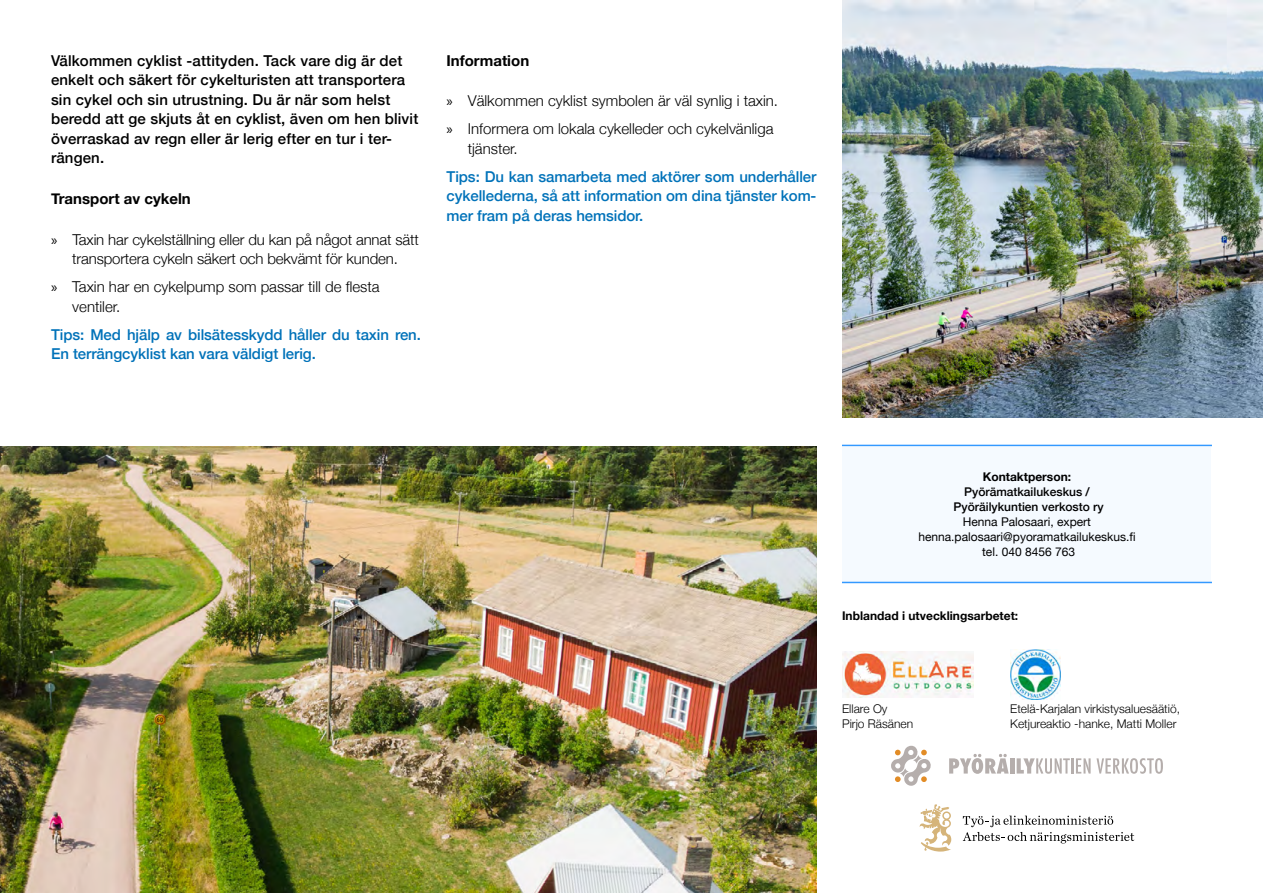
<style>
.page{position:relative;width:1263px;height:893px;background:#fff}
.page>*{position:absolute;margin:0;border:0;box-sizing:border-box;transform-origin:0 0}
.t1{font:300 15px/19.5px "Helvetica Neue";color:#000}
.p_intro{font:500 15px/19.5px "Helvetica Neue";letter-spacing:.01em;color:#000}
.p_vinkki{font:500 15px/19.5px "Helvetica Neue";letter-spacing:-.005em;color:#0072b9}
.p_h2{font:700 15px "Helvetica Neue";color:#000}
.p_h2-2{font:12px/15px "Helvetica Neue";color:#000;text-align:center}
.t2{font:300 12px/15px "Helvetica Neue";color:#000}
.p_h2-3{font:700 12px "Helvetica Neue";color:#000}
.s1{font-family:"Myriad Pro";font-weight:400}
.s2{font-weight:700}
.s3{font-weight:500}
</style>
<div class="page">
<svg style="left:843px;top:581px;width:368px;height:1px"></svg>
<img style="left:1010px;top:650px;width:50px;height:49px">
<img style="left:842px;top:651px;width:132px;height:47px">
<svg style="left:891px;top:746px;width:40px;height:40px"></svg>
<svg style="left:900px;top:768px;width:9px;height:9px"></svg>
<svg style="left:949px;top:754px;width:59px;height:20px"></svg>
<hr style="left:1010px;top:758px;width:4px;height:15px;background:#b5aeac">
<svg style="left:1017px;top:758px;width:73px;height:16px"></svg>
<svg style="left:1096px;top:758px;width:67px;height:16px"></svg>
<svg style="left:919px;top:804px;width:32px;height:48px"></svg>
<svg style="left:963px;top:816px;width:171px;height:27px"></svg>
<hr style="left:842px;top:445px;width:370px;height:1px;background:#39f">
<hr style="left:842px;top:582px;width:370px;height:1px;background:#39f">
<img style="left:0;top:446px;width:816px;height:447px">
<img style="left:843px;top:0;width:420px;height:417px">
<p class="p_intro" style="left:51px;top:49px;width:369px">Välkommen cyklist -attityden. Tack vare dig är det enkelt och säkert för cykelturisten att transportera sin cykel och sin utrustning. Du är när som helst beredd att ge skjuts åt en cyklist, även om hen blivit överraskad av regn eller är lerig efter en tur i ter&shy;rängen.</p>
<p class="p_h2" style="left:51px;top:187px;width:141px">Transport av cykeln</p>
<p class="t1" style="left:51px;top:228px;width:369px;text-align:center"><span class="s1">»</span> Taxin har cykelställning eller du kan på något annat sätt transportera cykeln säkert och bekvämt för kunden.</p>
<p class="t1" style="left:72px;top:276px;width:309px;text-indent:-21px"><span class="s1">»</span> Taxin har en cykelpump som passar till de flesta ventiler.</p>
<p class="p_vinkki" style="left:51px;top:323px;width:371px">Tips: Med hjälp av bilsätesskydd håller du taxin ren.<br>En terrängcyklist kan vara väldigt lerig.</p>
<p class="p_h2" style="left:446px;top:49px;width:84px">Information</p>
<p class="t1" style="left:446px;top:90px;width:333px"><span class="s1">»</span> Välkommen cyklist symbolen är väl synlig i taxin.</p>
<p class="t1" style="left:468px;top:118px;width:307px;text-indent:-21px"><span class="s1">»</span> Informera om lokala cykelleder och cykelvänliga tjänster.</p>
<p class="p_vinkki" style="left:446px;top:166px;width:371px;text-align:justify">Tips: Du kan samarbeta med aktörer som underhåller cykellederna, så att information om dina tjänster kom&shy;mer fram på deras hemsidor.</p>
<p class="p_h2-2" style="left:918px;top:470px;width:219px"><span class="s2">Kontaktperson:<br></span><span class="s3">Pyörämatkailukeskus /<br>Pyöräilykuntien verkosto ry<br></span>Henna Palosaari, expert henna.palosaari@pyoramatkailukeskus.fi tel. 040 8456 763</p>
<p class="p_h2-3" style="left:842px;top:607px;width:178px">Inblandad i utvecklingsarbetet:</p>
<p class="t2" style="left:842px;top:700px;width:73px">Ellare Oy<br>Pirjo Räsänen</p>
<p class="t2" style="left:1010px;top:700px;width:171px">Etelä-Karjalan virkistysaluesäätiö,<br>Ketjureaktio -hanke, Matti Moller</p>
</div>
